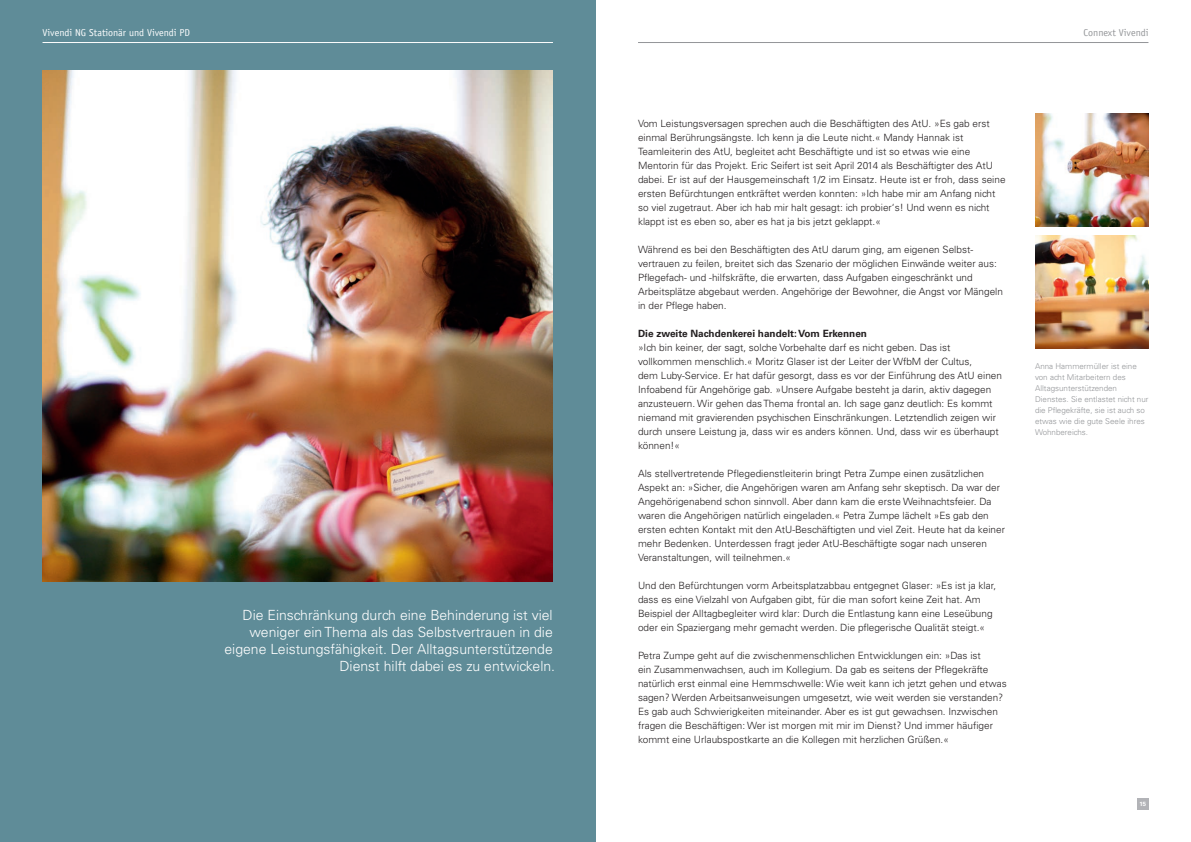
<style>
.page{position:relative;width:1191px;height:842px;background:#fff}
.page>*{position:absolute;margin:0;border:0;box-sizing:border-box;transform-origin:0 0}
.t1{font:300 14px/17px "Univers LT Std";color:#fff;text-align:right}
.t2{font:300 10px/14px "Univers LT Std";color:#231f20}
.t3{font:700 10px "Univers LT Std";color:#231f20}
.t4{font:10px "Officina Sans";color:#fff}
.t5{font:10px "Officina Sans";color:#939598}
.t6{font:300 8px/11px "Univers LT Std";color:#939598}
.t7{font:700 6px "Univers LT Std";color:#fff}
</style>
<div class="page">
<div style="left:1137px;top:799px;width:11px;height:11px;background:#b2b3b7"></div>
<img style="left:1035px;top:113px;width:113px;height:114px">
<img style="left:1035px;top:235px;width:113px;height:114px">
<div style="left:0;top:0;width:595px;height:842px;background:#5f8c98"></div>
<hr style="left:43px;top:42px;width:510px;height:1px;background:#fff">
<hr style="left:638px;top:42px;width:510px;height:1px;background:#939598">
<img style="left:43px;top:71px;width:510px;height:510px">
<p class="t4" style="left:43px;top:27px;width:149px">Vivendi NG Stationär und Vivendi PD</p>
<h1 class="t1" style="left:224px;top:606px;width:332px">Die Einschränkung durch eine Behinderung ist viel weniger ein Thema als das Selbstvertrauen in die eigene Leistungsfähigkeit. Der Alltagsunterstützende Dienst hilft dabei es zu entwickeln.</h1>
<p class="t5" style="left:1083px;top:27px;width:66px">Connext Vivendi</p>
<p class="t2" style="left:638px;top:116px;width:369px">Vom Leistungsversagen sprechen auch die Beschäftigten des AtU. »Es gab erst einmal Berührungsängste. Ich kenn ja die Leute nicht.« Mandy Hannak ist Teamleiterin des AtU, begleitet acht Beschäftigte und ist so etwas wie eine Mentorin für das Projekt. Eric Seifert ist seit April 2014 als Beschäftigter des AtU dabei. Er ist auf der Hausgemeinschaft 1/2 im Einsatz. Heute ist er froh, dass seine ersten Befürchtungen entkräftet werden konnten: »Ich habe mir am Anfang nicht so viel zugetraut. Aber ich hab mir halt gesagt: ich probier‘s! Und wenn es nicht klappt ist es eben so, aber es hat ja bis jetzt geklappt.«</p>
<p class="t2" style="left:638px;top:242px;width:366px">Während es bei den Beschäftigten des AtU darum ging, am eigenen Selbst&shy;vertrauen zu feilen, breitet sich das Szenario der möglichen Einwände weiter aus:<br>Pflegefach- und -hilfskräfte, die erwarten, dass Aufgaben eingeschränkt und Arbeitsplätze abgebaut werden. Angehörige der Bewohner, die Angst vor Mängeln in der Pflege haben.</p>
<p class="t3" style="left:638px;top:327px;width:230px">Die zweite Nachdenkerei handelt: Vom Erkennen</p>
<p class="t2" style="left:638px;top:340px;width:365px">»Ich bin keiner, der sagt, solche Vorbehalte darf es nicht geben. Das ist vollkommen menschlich.« Moritz Glaser ist der Leiter der WfbM der Cultus,<br>dem Luby-Service. Er hat dafür gesorgt, dass es vor der Einführung des AtU einen Infoabend für Angehörige gab. »Unsere Aufgabe besteht ja darin, aktiv dagegen anzusteuern. Wir gehen das Thema frontal an. Ich sage ganz deutlich: Es kommt niemand mit gravierenden psychischen Einschränkungen. Letztendlich zeigen wir durch unsere Leistung ja, dass wir es anders können. Und, dass wir es überhaupt können!«</p>
<p class="t2" style="left:638px;top:466px;width:368px">Als stellvertretende Pflegedienstleiterin bringt Petra Zumpe einen zusätzlichen Aspekt an: »Sicher, die Angehörigen waren am Anfang sehr skeptisch. Da war der Angehörigenabend schon sinnvoll. Aber dann kam die erste Weihnachtsfeier. Da waren die Angehörigen natürlich eingeladen.« Petra Zumpe lächelt »Es gab den ersten echten Kontakt mit den AtU-Beschäftigten und viel Zeit. Heute hat da keiner mehr Bedenken. Unterdessen fragt jeder AtU-Beschäftigte sogar nach unseren Veranstaltungen, will teilnehmen.«</p>
<p class="t2" style="left:638px;top:578px;width:359px">Und den Befürchtungen vorm Arbeitsplatzabbau entgegnet Glaser: »Es ist ja klar, dass es eine Vielzahl von Aufgaben gibt, für die man sofort keine Zeit hat. Am Beispiel der Alltagbegleiter wird klar: Durch die Entlastung kann eine Leseübung oder ein Spaziergang mehr gemacht werden. Die pflegerische Qualität steigt.«</p>
<p class="t2" style="left:638px;top:648px;width:370px">Petra Zumpe geht auf die zwischenmenschlichen Entwicklungen ein: »Das ist<br>ein Zusammenwachsen, auch im Kollegium. Da gab es seitens der Pflegekräfte natürlich erst einmal eine Hemmschwelle: Wie weit kann ich jetzt gehen und etwas sagen? Werden Arbeitsanweisungen umgesetzt, wie weit werden sie verstanden?<br>Es gab auch Schwierigkeiten miteinander. Aber es ist gut gewachsen. Inzwischen fragen die Beschäftigen: Wer ist morgen mit mir im Dienst? Und immer häufiger kommt eine Urlaubspostkarte an die Kollegen mit herzlichen Grüßen.«</p>
<p class="t6" style="left:1035px;top:360px;width:115px">Anna Hammermüller ist eine von acht Mitarbeitern des<br>Alltagsunterstützenden<br>Dienstes. Sie entlastet nicht nur die Pflegekräfte, sie ist auch so etwas wie die gute Seele ihres<br>Wohnbereichs.</p>
<p class="t7" style="left:1139px;top:801px;width:8px">15</p>
</div>
